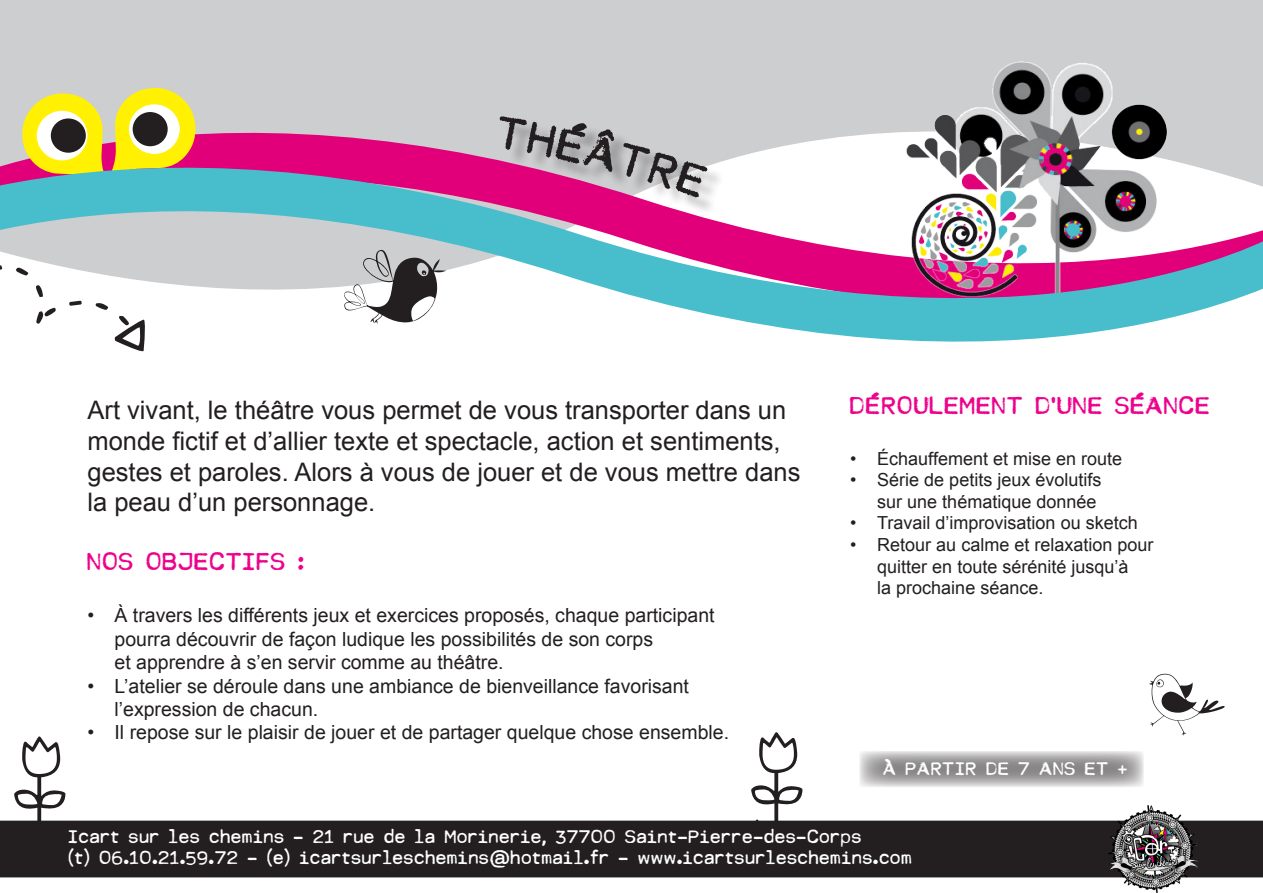
<style>
.page{position:relative;width:1263px;height:893px;background:#fff}
.page>*{position:absolute;margin:0;border:0;box-sizing:border-box;transform-origin:0 0}
.t1{font:108px "DJB Doodled Bits";color:#231f20}
.t2{font:25.5px/30.6px "Arial";color:#231f20}
.t3{font:24px "MODERNTYPEWRITER";color:#ed028c}
.t4{font:19.5px/23.4px "Arial";color:#231f20}
.t5{font:18px/21.6px "Arial";color:#231f20;text-align:right}
.t6{font:18px "MODERNTYPEWRITER";color:#fff}
</style>
<div class="page">
<div style="left:0;top:821px;width:1263px;height:56px;background:#231f20"></div>
<img style="left:1108px;top:805px;width:89px;height:88px">
<div style="left:0;top:0;width:1263px;height:73px;background:#cdced0"></div>
<div style="left:0;top:73px;width:1263px;height:35px;background:#cdced0"></div>
<img style="left:890px;top:48px;width:297px;height:60px">
<svg style="left:0;top:108px;width:1263px;height:234px"></svg>
<svg style="left:862px;top:754px;width:279px;height:30px;background:#a2a1a1"></svg>
<svg style="left:495px;top:115px;width:213px;height:83px;background:#cba6bc"></svg>
<svg style="left:5px;top:71px;width:208px;height:142px;background:#a39fb8"></svg>
<svg style="left:342px;top:247px;width:107px;height:79px"></svg>
<p class="t3" style="left:850px;top:392px;width:362px">DÉROULEMENT D’UNE SÉANCE</p>
<p class="t5" style="left:850px;top:448px;width:273px">• Échauffement et mise en route</p>
<p class="t5" style="left:850px;top:469px;width:253px">• Série de petits jeux évolutifs sur une thématique donnée</p>
<p class="t5" style="left:850px;top:512px;width:289px">• Travail d’improvisation ou sketch</p>
<p class="t5" style="left:877px;top:534px;width:278px;text-align:left;text-indent:-27px">• Retour au calme et relaxation pour quitter en toute sérénité jusqu’à<br>la prochaine séance.</p>
<p class="t2" style="left:87px;top:395px;width:714px">Art vivant, le théâtre vous permet de vous transporter dans un monde fictif et d’allier texte et spectacle, action et sentiments, gestes et paroles. Alors à vous de jouer et de vous mettre dans la peau d’un personnage.</p>
<p class="t3" style="left:87px;top:548px;width:220px">NOS OBJECTIFS :</p>
<p class="t4" style="left:114px;top:604px;width:602px;text-indent:-27px">• À travers les différents jeux et exercices proposés, chaque participant pourra découvrir de façon ludique les possibilités de son corps<br>et apprendre à s’en servir comme au théâtre.</p>
<p class="t4" style="left:114px;top:674px;width:576px;text-indent:-27px">• L’atelier se déroule dans une ambiance de bienveillance favorisant l’expression de chacun.</p>
<p class="t4" style="left:87px;top:721px;width:643px">• Il repose sur le plaisir de jouer et de partager quelque chose ensemble.</p>
<p class="t1" style="left:739px;top:736px;width:80px">G</p>
<p class="t1" style="left:2px;top:740px;width:80px">G</p>
<p class="t6" style="left:883px;top:759px;width:247px">À PARTIR DE 7 ANS ET +</p>
<p class="t6" style="left:69px;top:826px;width:795px">Icart sur les chemins - 21 rue de la Morinerie, 37700 Saint-Pierre-des-Corps</p>
<p class="t6" style="left:69px;top:848px;width:845px">(t) 06.10.21.59.72 - (e) icartsurleschemins@hotmail.fr - www.icartsurleschemins.com</p>
</div>
